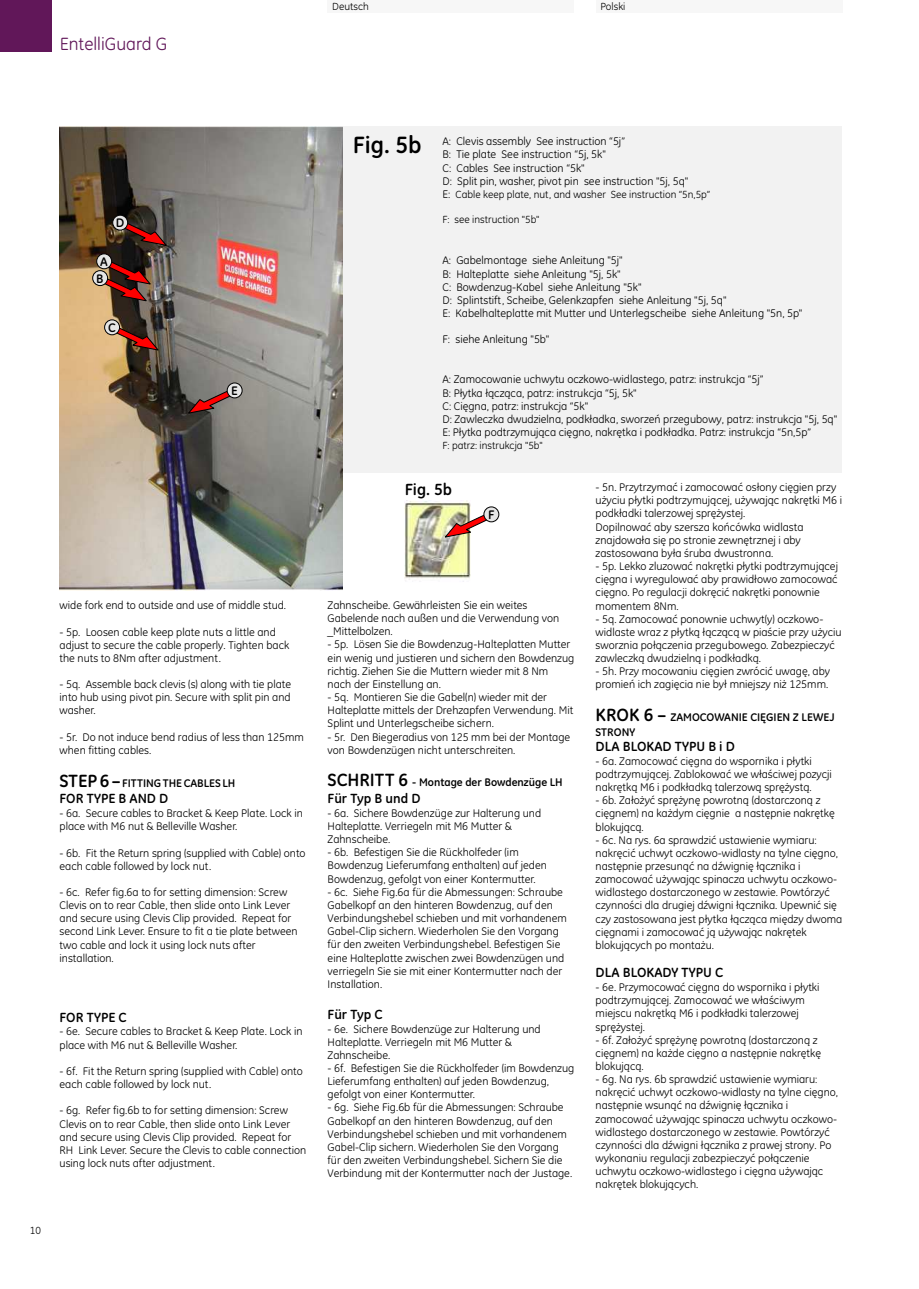
<style>
.page{position:relative;width:919px;height:1289px;background:#fff}
.page>*{position:absolute;margin:0;border:0;box-sizing:border-box;transform-origin:0 0}
.t1{font:700 24px "GE Inspira";color:#000}
.t2{font:18px "GE Inspira";color:#611759}
.t3{font:700 16.5px "GE Inspira";color:#000}
.t4{font:700 13.5px "GE Inspira";color:#000}
.t5{font:700 12.6px/16.8px "GE Inspira";color:#000;text-align:center}
.t6{font:11.25px/13.2px "GE Inspira";color:#000}
.t7{font:700 11.25px/14.7px "GE Inspira";color:#000}
.t8{font:10.5px "GE Inspira";color:#000}
.s1{font-size:18px}
.s2{font-size:11.25px}
</style>
<div class="page">
<div style="left:0;top:0;width:51px;height:51px;background:#611759"></div>
<div style="left:327px;top:0;width:247px;height:13px;background:#f7f7f7"></div>
<div style="left:595px;top:0;width:247px;height:13px;background:#f7f7f7"></div>
<div style="left:60px;top:126px;width:782px;height:346px;background:#f2f2f2"></div>
<img style="left:60px;top:126px;width:282px;height:464px">
<svg style="left:96px;top:253px;width:16px;height:16px"></svg>
<svg style="left:96px;top:259px;width:55px;height:43px;background:#783b2f"></svg>
<div style="left:92px;top:270px;width:16px;height:16px;background:#e6e6e6;border:1px solid #000;border-radius:50%"></div>
<svg style="left:107px;top:325px;width:52px;height:26px"></svg>
<div style="left:104px;top:319px;width:16px;height:16px;background:#e6e6e6;border:1px solid #000;border-radius:50%"></div>
<svg style="left:116px;top:220px;width:51px;height:26px"></svg>
<div style="left:112px;top:215px;width:16px;height:15px;background:#e6e6e6;border:1px solid #000;border-radius:50%"></div>
<svg style="left:188px;top:388px;width:51px;height:26px"></svg>
<div style="left:227px;top:382px;width:15px;height:16px;background:#e6e6e6;border:1px solid #000;border-radius:50%"></div>
<img style="left:405px;top:500px;width:65px;height:82px">
<svg style="left:445px;top:512px;width:51px;height:26px"></svg>
<div style="left:483px;top:506px;width:16px;height:16px;background:#e6e6e6;border:1px solid #000;border-radius:50%"></div>
<h2 class="t2" style="left:60px;top:37px;width:109px">EntelliGuard G</h2>
<p class="t8" style="left:332px;top:2px;width:38px">Deutsch</p>
<p class="t8" style="left:600px;top:2px;width:27px">Polski</p>
<p class="t5" style="left:116px;top:215px;width:10px">D</p>
<p class="t5" style="left:96px;top:254px;width:13px">A<br>B</p>
<p class="t5" style="left:108px;top:320px;width:9px">C</p>
<p class="t5" style="left:231px;top:383px;width:8px">E</p>
<p class="t6" style="left:60px;top:599px;width:228px">wide fork end to outside and use of middle stud.</p>
<p class="t6" style="left:60px;top:626px;width:231px">- 5p. Loosen cable keep plate nuts a little and adjust to secure the cable properly. Tighten back the nuts to 8Nm after adjustment.</p>
<p class="t6" style="left:60px;top:678px;width:233px;text-align:justify">- 5q. Assemble back clevis (s) along with tie plate into hub using pivot pin. Secure with split pin and washer.</p>
<p class="t6" style="left:60px;top:731px;width:246px">- 5r. Do not induce bend radius of less than 125mm when fitting cables.</p>
<p class="t7" style="left:60px;top:776px;width:177px"><span class="s1">STEP 6 –</span> FITTING THE CABLES LH</p>
<p class="t4" style="left:60px;top:793px;width:110px">FOR TYPE B AND D</p>
<p class="t6" style="left:60px;top:807px;width:245px">- 6a. Secure cables to Bracket &amp; Keep Plate. Lock in place with M6 nut &amp; Belleville Washer.</p>
<p class="t6" style="left:60px;top:846px;width:247px">- 6b. Fit the Return spring (supplied with Cable) onto each cable followed by lock nut.</p>
<p class="t6" style="left:60px;top:886px;width:239px">- 6c. Refer fig.6a to for setting dimension: Screw Clevis on to rear Cable, then slide onto Link Lever and secure using Clevis Clip provided. Repeat for second Link Lever. Ensure to fit a tie plate between two cable and lock it using lock nuts after installation.</p>
<p class="t4" style="left:60px;top:1011px;width:69px">FOR TYPE C</p>
<p class="t6" style="left:60px;top:1025px;width:244px">- 6e. Secure cables to Bracket &amp; Keep Plate. Lock in place with M6 nut &amp; Belleville Washer.</p>
<p class="t6" style="left:60px;top:1065px;width:245px">- 6f. Fit the Return spring (supplied with Cable) onto each cable followed by lock nut.</p>
<p class="t6" style="left:60px;top:1104px;width:248px">- 6g. Refer fig.6b to for setting dimension: Screw Clevis on to rear Cable, then slide onto Link Lever and secure using Clevis Clip provided. Repeat for RH Link Lever. Secure the Clevis to cable connection using lock nuts after adjustment.</p>
<p class="t8" style="left:30px;top:1225px;width:13px">10</p>
<h1 class="t1" style="left:352px;top:135px;width:70px">Fig. 5b</h1>
<p class="t6" style="left:442px;top:136px;width:184px">A: Clevis assembly See instruction “5j”<br>B: Tie plate</p>
<p class="t6" style="left:442px;top:149px;width:247px;text-indent:59px">See instruction “5j, 5k"<br>C: Cables See instruction “5k"<br>D: Split pin, washer, pivot pin see instruction "5j, 5q"</p>
<p class="t8" style="left:442px;top:190px;width:269px"><span class="s2">E:</span> Cable keep plate, nut, and washer See instruction “5n,5p”</p>
<p class="t8" style="left:442px;top:215px;width:98px">F: see instruction "5b"</p>
<p class="t6" style="left:442px;top:255px;width:361px">A: Gabelmontage siehe Anleitung "5j"<br>B: Halteplatte siehe Anleitung "5j, 5k"<br>C: Bowdenzug-Kabel siehe Anleitung "5k"<br>D: Splintstift, Scheibe, Gelenkzapfen siehe Anleitung "5j, 5q"<br>E: Kabelhalteplatte mit Mutter und Unterlegscheibe siehe Anleitung "5n, 5p"</p>
<p class="t6" style="left:442px;top:333px;width:108px">F: siehe Anleitung "5b"</p>
<p class="t6" style="left:442px;top:374px;width:396px">A: Zamocowanie uchwytu oczkowo-widlastego, patrz: instrukcja “5j”<br>B: Płytka łącząca, patrz: instrukcja “5j, 5k"<br>C: Cięgna, patrz: instrukcja “5k"<br>D: Zawleczka dwudzielna, podkładka, sworzeń przegubowy, patrz: instrukcja "5j, 5q" E: Płytka podtrzymująca cięgno, nakrętka i podkładka. Patrz: instrukcja “5n,5p”</p>
<p class="t8" style="left:442px;top:440px;width:102px">F: patrz: instrukcja "5b"</p>
<h3 class="t3" style="left:405px;top:483px;width:49px">Fig. 5b</h3>
<p class="t5" style="left:488px;top:507px;width:8px">F</p>
<p class="t6" style="left:327px;top:599px;width:233px">Zahnscheibe. Gewährleisten Sie ein weites<br>Gabelende nach außen und die Verwendung von _Mittelbolzen.</p>
<p class="t6" style="left:327px;top:638px;width:248px">- 5p. Lösen Sie die Bowdenzug-Halteplatten Mutter ein wenig und justieren und sichern den Bowdenzug richtig. Ziehen Sie die Muttern wieder mit 8 Nm nach der Einstellung an.</p>
<p class="t6" style="left:327px;top:691px;width:247px">- 5q. Montieren Sie die Gabel(n) wieder mit der<br>Halteplatte mittels der Drehzapfen Verwendung. Mit<br>Splint und Unterlegscheibe sichern.</p>
<p class="t6" style="left:327px;top:730px;width:244px">- 5r. Den Biegeradius von 125 mm bei der Montage von Bowdenzügen nicht unterschreiten.</p>
<p class="t7" style="left:327px;top:776px;width:237px"><span class="s1">SCHRITT 6</span> - Montage der Bowdenzüge LH</p>
<p class="t4" style="left:327px;top:793px;width:94px">Für Typ B und D</p>
<p class="t6" style="left:327px;top:807px;width:215px">- 6a. Sichere Bowdenzüge zur Halterung und<br>Halteplatte. Verriegeln mit M6 Mutter &amp;<br>Zahnscheibe.</p>
<p class="t6" style="left:327px;top:846px;width:221px">- 6b. Befestigen Sie die Rückholfeder (im<br>Bowdenzug Lieferumfang enthalten) auf jeden<br>Bowdenzug, gefolgt von einer Kontermutter.</p>
<p class="t6" style="left:327px;top:886px;width:241px">- 6c. Siehe Fig.6a für die Abmessungen: Schraube Gabelkopf an den hinteren Bowdenzug, auf den Verbindungshebel schieben und mit vorhandenem Gabel-Clip sichern. Wiederholen Sie den Vorgang für den zweiten Verbindungshebel. Befestigen Sie eine Halteplatte zwischen zwei Bowdenzügen und verriegeln Sie sie mit einer Kontermutter nach der Installation.</p>
<p class="t4" style="left:327px;top:1008px;width:57px">Für Typ C</p>
<p class="t6" style="left:327px;top:1022px;width:215px">- 6e. Sichere Bowdenzüge zur Halterung und<br>Halteplatte. Verriegeln mit M6 Mutter &amp;<br>Zahnscheibe.</p>
<p class="t6" style="left:327px;top:1062px;width:248px">- 6f. Befestigen Sie die Rückholfeder (im Bowdenzug<br>Lieferumfang enthalten) auf jeden Bowdenzug, gefolgt von einer Kontermutter.</p>
<p class="t6" style="left:327px;top:1101px;width:246px">- 6g. Siehe Fig.6b für die Abmessungen: Schraube Gabelkopf an den hinteren Bowdenzug, auf den Verbindungshebel schieben und mit vorhandenem Gabel-Clip sichern. Wiederholen Sie den Vorgang für den zweiten Verbindungshebel. Sichern Sie die Verbindung mit der Kontermutter nach der Justage.</p>
<p class="t6" style="left:595px;top:481px;width:248px">- 5n. Przytrzymać i zamocować osłony cięgien przy użyciu płytki podtrzymującej, używając nakrętki M6 i podkładki talerzowej sprężystej.<br>Dopilnować aby szersza końcówka widlasta znajdowała się po stronie zewnętrznej i aby zastosowana była śruba dwustronna.</p>
<p class="t6" style="left:595px;top:560px;width:244px">- 5p. Lekko zluzować nakrętki płytki podtrzymującej cięgna i wyregulować aby prawidłowo zamocować cięgno. Po regulacji dokręcić nakrętki ponownie momentem 8Nm.</p>
<p class="t6" style="left:595px;top:613px;width:247px">- 5q. Zamocować ponownie uchwyt(y) oczkowo&shy;widlaste wraz z płytką łączącą w piaście przy użyciu sworznia połączenia przegubowego. Zabezpieczyć zawleczką dwudzielną i podkładką.</p>
<p class="t6" style="left:595px;top:665px;width:236px">- 5h. Przy mocowaniu cięgien zwrócić uwagę, aby promień ich zagięcia nie był mniejszy niż 125mm.</p>
<p class="t7" style="left:595px;top:710px;width:241px"><span class="s1">KROK 6 –</span> ZAMOCOWANIE CIĘGIEN Z LEWEJ<br>STRONY</p>
<p class="t4" style="left:595px;top:741px;width:141px">DLA BLOKAD TYPU B i D</p>
<p class="t6" style="left:595px;top:755px;width:238px">- 6a. Zamocować cięgna do wspornika i płytki podtrzymującej. Zablokować we właściwej pozycji nakrętką M6 i podkładką talerzową sprężystą.</p>
<p class="t6" style="left:595px;top:794px;width:240px">- 6b. Założyć sprężynę powrotną (dostarczoną z cięgnem) na każdym cięgnie a następnie nakrętkę blokującą.</p>
<p class="t6" style="left:595px;top:834px;width:248px">- 6c. Na rys. 6a sprawdzić ustawienie wymiaru: nakręcić uchwyt oczkowo-widlasty na tylne cięgno, następnie przesunąć na dźwignię łącznika i zamocować używając spinacza uchwytu oczkowo&shy;widlastego dostarczonego w zestawie. Powtórzyć czynności dla drugiej dźwigni łącznika. Upewnić się czy zastosowana jest płytka łącząca między dwoma cięgnami i zamocować ją używając nakrętek blokujących po montażu.</p>
<p class="t4" style="left:595px;top:967px;width:129px">DLA BLOKADY TYPU C</p>
<p class="t6" style="left:595px;top:981px;width:225px">- 6e. Przymocować cięgna do wspornika i płytki podtrzymującej. Zamocować we właściwym miejscu nakrętką M6 i podkładki talerzowej sprężystej.</p>
<p class="t6" style="left:595px;top:1034px;width:227px">- 6f. Założyć sprężynę powrotną (dostarczoną z cięgnem) na każde cięgno a następnie nakrętkę blokującą.</p>
<p class="t6" style="left:595px;top:1073px;width:244px">- 6g. Na rys. 6b sprawdzić ustawienie wymiaru: nakręcić uchwyt oczkowo-widlasty na tylne cięgno, następnie wsunąć na dźwignię łącznika i zamocować używając spinacza uchwytu oczkowo&shy;widlastego dostarczonego w zestawie. Powtórzyć czynności dla dźwigni łącznika z prawej strony. Po wykonaniu regulacji zabezpieczyć połączenie uchwytu oczkowo-widlastego i cięgna używając nakrętek blokujących.</p>
</div>
